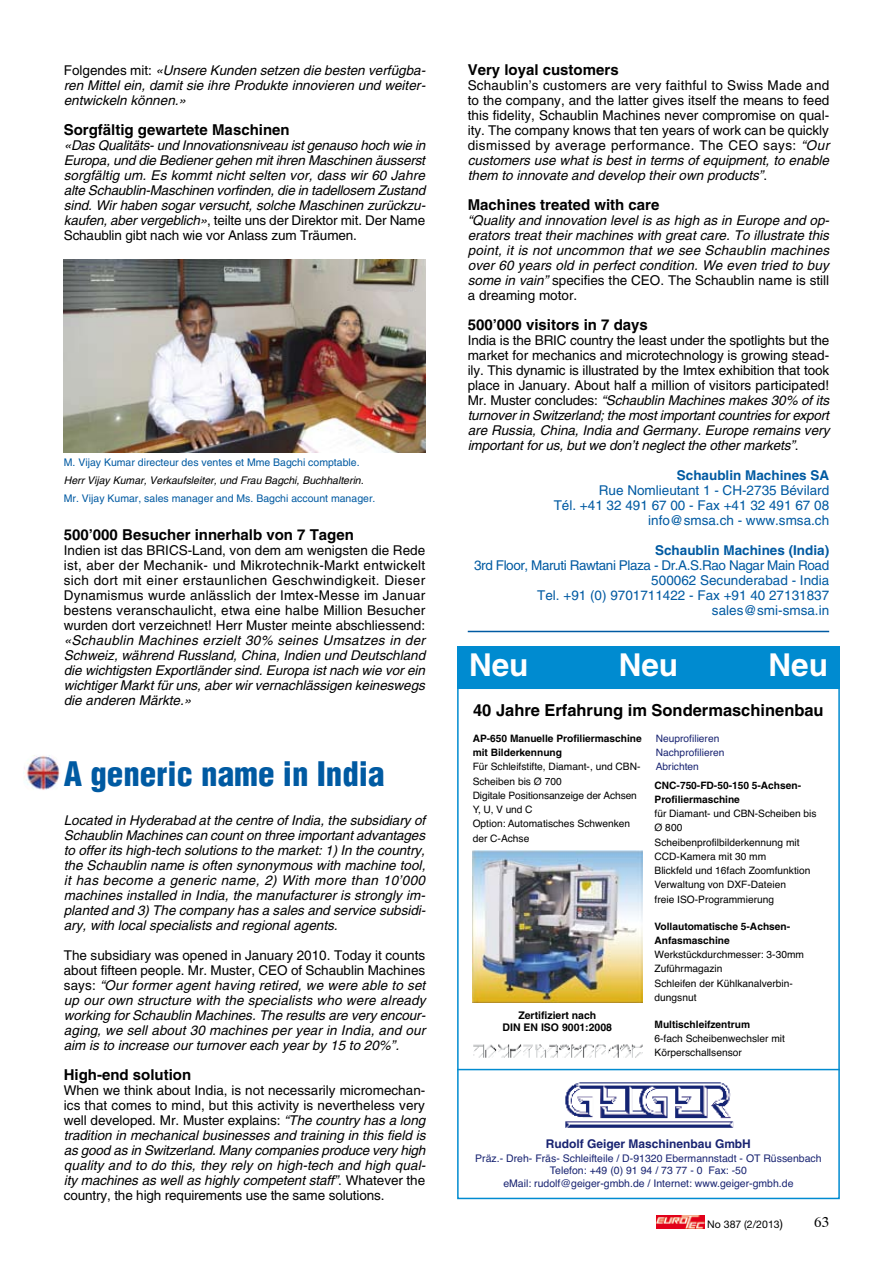
<style>
.page{position:relative;width:893px;height:1263px;background:#fff}
.page>*{position:absolute;margin:0;border:0;box-sizing:border-box;transform-origin:0 0}
.t1{font:900 condensed 33px "Helvetica";color:#005aa2}
.t2{font:700 31.5px "Helvetica";color:#fff}
.t3{font:700 16.5px "Helvetica";color:#000}
.t4{font:700 15px "Helvetica";color:#000}
.t5{font:italic 13.5px/15px "Helvetica";color:#000;text-align:justify}
.t6{font:13.5px/15px "Helvetica";color:#000;text-align:justify}
.t7{font:13.5px/15px "Helvetica";color:#005aa2;text-align:right}
.t8{font:700 13.5px "Helvetica";color:#005aa2}
.t9{font:700 12px "Helvetica";color:#192472}
.t10{font:10.5px/12.6px "Helvetica";color:#192472;text-align:center}
.t11{font:10.5px "Helvetica";color:#005aa2}
.t12{font:italic 10.5px "Helvetica";color:#000}
.t13{font:700 10.5px/12.6px "Helvetica";color:#000;text-align:center}
.t14{font:10.5px "Helvetica Neue";color:#000}
.t15{font:10.2px/14.2px "Helvetica";color:#000}
.t16{font:700 10.2px/14.2px "Helvetica";color:#000}
.t17{font:10.2px/14.2px "Helvetica";color:#192472}
.s1{font-style:normal}
.s2{font-style:italic}
.s3{font-size:12px}
</style>
<div class="page">
<svg style="left:656px;top:1215px;width:1px;height:13px"></svg>
<img style="left:657px;top:1215px;width:47px;height:13px">
<img style="left:64px;top:259px;width:361px;height:194px">
<div style="left:457px;top:687px;width:383px;height:512px;border:2px solid #008bd0"></div>
<div style="left:457px;top:646px;width:383px;height:43px;background:#008bd0"></div>
<img style="left:565px;top:1082px;width:169px;height:46px">
<hr style="left:457px;top:1069px;width:383px;height:1px;background:#008bd0">
<img style="left:473px;top:851px;width:170px;height:152px">
<img style="left:473px;top:1044px;width:170px;height:14px">
<hr style="left:468px;top:631px;width:361px;height:1px;background:#005aa2">
<img style="left:23px;top:755px;width:37px;height:35px">
<p class="t5" style="left:64px;top:63px;width:363px"><span class="s1">Folgendes mit:</span> «Unsere Kunden setzen die besten verfügba&shy;ren Mittel ein, damit sie ihre Produkte innovieren und weiter&shy;entwickeln können.»</p>
<p class="t4" style="left:64px;top:120px;width:227px">Sorgfältig gewartete Maschinen</p>
<p class="t5" style="left:64px;top:138px;width:363px">«Das Qualitäts- und Innovationsniveau ist genauso hoch wie in Europa, und die Bediener gehen mit ihren Maschinen äusserst sorgfältig um. Es kommt nicht selten vor, dass wir 60 Jahre alte Schaublin-Maschinen vorfinden, die in tadellosem Zustand sind. Wir haben sogar versucht, solche Maschinen zurückzu&shy;kaufen, aber vergeblich»<span class="s1">, teilte uns der Direktor mit. Der Name Schaublin gibt nach wie vor Anlass zum Träumen.</span></p>
<p class="t11" style="left:64px;top:457px;width:297px">M. Vijay Kumar directeur des ventes et Mme Bagchi comptable.</p>
<p class="t12" style="left:64px;top:475px;width:301px">Herr Vijay Kumar, Verkaufsleiter, und Frau Bagchi, Buchhalterin.</p>
<p class="t11" style="left:64px;top:493px;width:313px">Mr. Vijay Kumar, sales manager and Ms. Bagchi account manager.</p>
<p class="t4" style="left:64px;top:525px;width:292px">500’000 Besucher innerhalb von 7 Tagen</p>
<p class="t6" style="left:64px;top:543px;width:101px">I ndien ist das BRICS</p>
<p class="t6" style="left:64px;top:543px;width:363px;text-indent:124px">-Land, von dem am wenigsten die Rede ist, aber der Mechanik- und Mikrotechnik-Markt entwickelt sich dort mit einer erstaunlichen Geschwindigkeit. Dieser Dynamismus wurde anlässlich der I mtex-Messe im Januar bestens veranschaulicht, etwa eine halbe Million Besucher wurden dort verzeichnet! Herr Muster meinte abschliessend:</p>
<p class="t5" style="left:64px;top:633px;width:363px">«Schaublin Machines erzielt 30% seines Umsatzes in der Schweiz, während Russland, China, Indien und Deutschland die wichtigsten Exportländer sind. Europa ist nach wie vor ein wichtiger Markt für uns, aber wir vernachlässigen keineswegs die anderen Märkte.»</p>
<h1 class="t1" style="left:64px;top:753px;width:322px">A generic name in India</h1>
<p class="t5" style="left:64px;top:813px;width:363px">Located in Hyderabad at the centre of India, the subsidiary of Schaublin Machines can count on three important advantages to offer its high-tech solutions to the market: 1) In the country, the Schaublin name is often synonymous with machine tool, it has become a generic name, 2) With more than 10’000 machines installed in India, the manufacturer is strongly im&shy;planted and 3) The company has a sales and service subsidi&shy;ary, with local specialists and regional agents.</p>
<p class="t6" style="left:64px;top:948px;width:363px">The subsidiary was opened in January 2010. Today it counts about fifteen people. Mr. Muster, CEO</p>
<p class="t5" style="left:64px;top:963px;width:363px;text-indent:227px"><span class="s1">of Schaublin Machines says:</span> “Our former agent having retired, we were able to set up our own structure with the specialists who were already working for Schaublin Machines. The results are very encour&shy;aging, we sell about 30 machines per year in India, and our aim is to increase our turnover each year by 15 to 20%”.</p>
<p class="t4" style="left:64px;top:1065px;width:129px">High-end solution</p>
<p class="t5" style="left:64px;top:1083px;width:363px"><span class="s1">When we think about I ndia, is not necessarily micromechan&shy;ics that comes to mind, but this activity is nevertheless very well developed. Mr. Muster explains:</span> “The country has a long tradition in mechanical businesses and training in this field is as good as in Switzerland. Many companies produce very high quality and to do this, they rely on high-tech and high qual&shy;ity machines as well as highly competent staff”<span class="s1">. Whatever the country, the high requirements use the same solutions.</span></p>
<p class="t4" style="left:468px;top:61px;width:152px">Very loyal customers</p>
<p class="t6" style="left:468px;top:78px;width:363px">Schaublin’s customers are very faithful to Swiss Made and to the company, and the latter gives itself the means to feed this fidelity, Schaublin Machines never compromise on qual&shy;ity. The company knows that ten years of work can be quickly dismissed by average performance. The CEO</p>
<p class="t5" style="left:468px;top:138px;width:363px;text-indent:295px"><span class="s1">says:</span> “Our customers use what is best in terms of equipment, to enable them to innovate and develop their own products”<span class="s1">.</span></p>
<p class="t4" style="left:468px;top:196px;width:193px">Machines treated with care</p>
<p class="t5" style="left:468px;top:213px;width:363px">“Quality and innovation level is as high as in Europe and op&shy;erators treat their machines with great care. To illustrate this point, it is not uncommon that we see Schaublin machines over 60 years old in perfect condition. We even tried to buy some in vain” <span class="s1">specifies the CEO</span></p>
<p class="t6" style="left:660px;top:273px;width:170px">. The Schaublin name is still</p>
<p class="t6" style="left:468px;top:288px;width:111px">a dreaming motor.</p>
<p class="t4" style="left:468px;top:316px;width:182px">500’000 visitors in 7 days</p>
<p class="t6" style="left:468px;top:333px;width:85px">I ndia is the BRIC</p>
<p class="t6" style="left:468px;top:333px;width:363px;text-indent:102px">country the least under the spotlights but the market for mechanics and microtechnology is growing stead&shy;ily. This dynamic is illustrated by the I mtex exhibition that took place in January. About half a million of visitors participated!<br>Mr. Muster concludes: <span class="s2">“Schaublin Machines makes 30% of its turnover in Switzerland; the most important countries for export are Russia, China, India and Germany. Europe remains very important for us, but we don’t neglect the other markets”</span>.</p>
<p class="t8" style="left:677px;top:467px;width:154px">Schaublin Machines SA</p>
<p class="t7" style="left:554px;top:483px;width:277px">Rue Nomlieutant 1 - CH-2735 Bévilard<br>Tél. +41 32 491 67 00 - Fax +41 32 491 67 08 info@smsa.ch - www.smsa.ch</p>
<p class="t8" style="left:655px;top:542px;width:176px">Schaublin Machines (India)</p>
<p class="t7" style="left:474px;top:558px;width:356px">3rd Floor, Maruti Rawtani Plaza - Dr.A.S.Rao Nagar Main Road 500062 Secunderabad - I ndia<br>Tel. +91 (0) 9701711422 - Fax +91 40 27131837 sales@smi-smsa.in</p>
<h2 class="t2" style="left:469px;top:645px;width:61px">Neu</h2>
<h2 class="t2" style="left:619px;top:645px;width:61px">Neu</h2>
<h2 class="t2" style="left:768px;top:645px;width:61px">Neu</h2>
<p class="t3" style="left:473px;top:700px;width:352px">40 Jahre Erfahrung im Sondermaschinenbau</p>
<p class="t17" style="left:656px;top:731px;width:70px">Neuprofilieren<br>Nachprofilieren<br>Abrichten</p>
<p class="t16" style="left:473px;top:731px;width:171px">AP-650 Manuelle Profiliermaschine mit Bilderkennung</p>
<p class="t15" style="left:473px;top:760px;width:169px">Für Schleifstifte, Diamant-, und CBN-<br>Scheiben bis Ø 700<br>Digitale Positionsanzeige der Achsen<br>Y, U, V und C<br>Option: Automatisches Schwenken der C-Achse</p>
<p class="t16" style="left:654px;top:778px;width:148px">CNC-750-FD-50-150 5-Achsen-<br>Profiliermaschine</p>
<p class="t15" style="left:654px;top:807px;width:164px">für Diamant- und CBN-Scheiben bis<br>Ø 800<br>Scheibenprofilbilderkennung mit<br>CCD-Kamera mit 30 mm<br>Blickfeld und 16fach Zoomfunktion<br>Verwaltung von DXF-Dateien<br>freie ISO-Programmierung</p>
<p class="t16" style="left:654px;top:919px;width:137px">Vollautomatische 5-Achsen-<br>Anfasmaschine</p>
<p class="t15" style="left:654px;top:948px;width:151px">Werkstückdurchmesser: 3-30mm<br>Zuführmagazin<br>Schleifen der Kühlkanalverbin&shy;dungsnut</p>
<p class="t16" style="left:654px;top:1017px;width:97px">Multischleifzentrum</p>
<p class="t15" style="left:654px;top:1032px;width:132px">6-fach Scheibenwechsler mit<br>Körperschallsensor</p>
<p class="t13" style="left:503px;top:1009px;width:111px">Zertifiziert nach<br>DIN EN ISO 9001:2008</p>
<p class="t9" style="left:546px;top:1137px;width:207px">Rudolf Geiger Maschinenbau GmbH</p>
<p class="t10" style="left:475px;top:1152px;width:348px">Präz.- Dreh- Fräs- Schleifteile / D-91320 Ebermannstadt - OT Rüssenbach<br>Telefon: +49 (0) 91 94 / 73 77 - 0 Fax: -50<br>eMail: rudolf@geiger-gmbh.de / Internet: www.geiger-gmbh.de</p>
<p class="t14" style="left:707px;top:1218px;width:77px">No 387 (2/2013<span class="s3">)</span></p>
</div>
